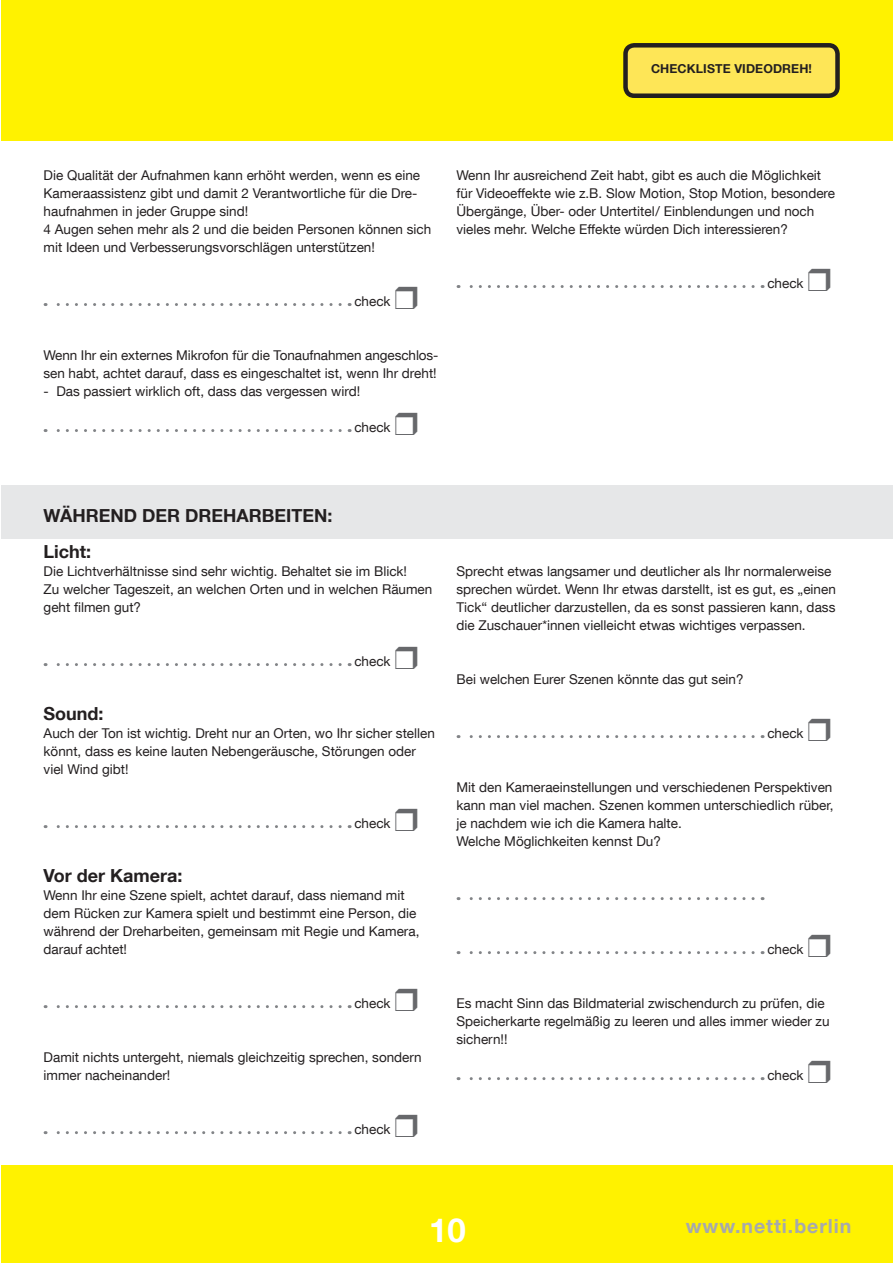
<style>
.page{position:relative;width:893px;height:1263px;background:#fff}
.page>*{position:absolute;margin:0;border:0;box-sizing:border-box;transform-origin:0 0}
.t1{font:700 33px "Helvetica Neue LT Com";color:#fff}
.t2{font:700 19.5px "Helvetica Neue LT Com";letter-spacing:.05em;color:#a7a9ac}
.t3{font:700 18px/36px "Helvetica Neue LT Com";color:#231f20}
.t4{font:13.5px/18px "Helvetica Neue LT Com";color:#231f20}
.t5{font:700 12.3px "Helvetica Neue LT Com";letter-spacing:.01em;color:#231f20}
</style>
<div class="page">
<div style="left:1px;top:486px;width:892px;height:53px;background:#e6e7e8"></div>
<div style="left:1px;top:0;width:892px;height:140px;background:#fff200"></div>
<svg style="left:45px;top:303px;width:295px;height:3px"></svg>
<svg style="left:45px;top:429px;width:295px;height:3px"></svg>
<svg style="left:458px;top:285px;width:295px;height:3px"></svg>
<svg style="left:45px;top:663px;width:295px;height:3px"></svg>
<svg style="left:45px;top:825px;width:295px;height:3px"></svg>
<svg style="left:45px;top:1005px;width:295px;height:3px"></svg>
<svg style="left:45px;top:1131px;width:295px;height:3px"></svg>
<svg style="left:458px;top:735px;width:295px;height:3px"></svg>
<svg style="left:458px;top:897px;width:295px;height:3px"></svg>
<svg style="left:458px;top:951px;width:295px;height:3px"></svg>
<svg style="left:458px;top:1077px;width:295px;height:3px"></svg>
<div style="left:1px;top:1165px;width:892px;height:98px;background:#fff200"></div>
<div style="left:625px;top:45px;width:212px;height:51px;background:#fee657;border-radius:9px"></div>
<div style="left:623px;top:43px;width:217px;height:55px;border:4px solid #231f20;border-radius:9px"></div>
<p class="t5" style="left:651px;top:61px;width:162px">CHECKLISTE VIDEODREH!</p>
<p class="t4" style="left:44px;top:166px;width:389px">Die Qualität der Aufnahmen kann erhöht werden, wenn es eine Kameraassistenz gibt und damit 2 Verantwortliche für die Dre&shy;haufnahmen in jeder Gruppe sind!<br>4 Augen sehen mehr als 2 und die beiden Personen können sich mit Ideen und Verbesserungsvorschlägen unterstützen!</p>
<p class="t4" style="left:354px;top:292px;width:38px">check</p>
<p class="t4" style="left:44px;top:346px;width:396px">Wenn Ihr ein externes Mikrofon für die Tonaufnahmen angeschlos&shy;sen habt, achtet darauf, dass es eingeschaltet ist, wenn Ihr dreht!</p>
<p class="t4" style="left:44px;top:382px;width:318px">- Das passiert wirklich oft, dass das vergessen wird!</p>
<p class="t4" style="left:354px;top:418px;width:38px">check</p>
<p class="t4" style="left:457px;top:166px;width:380px">Wenn Ihr ausreichend Zeit habt, gibt es auch die Möglichkeit für Videoeffekte wie z.B. Slow Motion, Stop Motion, besondere Übergänge, Über- oder Untertitel/ Einblendungen und noch vieles mehr. Welche Effekte würden Dich interessieren?</p>
<p class="t4" style="left:767px;top:274px;width:38px">check</p>
<h3 class="t3" style="left:44px;top:497px;width:290px">WÄHREND DER DREHARBEITEN:<br>LICHT:</h3>
<p class="t4" style="left:44px;top:562px;width:390px">Die Lichtverhältnisse sind sehr wichtig. Behaltet sie im Blick!<br>Zu welcher Tageszeit, an welchen Orten und in welchen Räumen geht filmen gut?</p>
<p class="t4" style="left:354px;top:652px;width:38px">check</p>
<h3 class="t3" style="left:44px;top:695px;width:62px">SOUND:</h3>
<p class="t4" style="left:44px;top:724px;width:393px">Auch der Ton ist wichtig. Dreht nur an Orten, wo Ihr sicher stellen könnt, dass es keine lauten Nebengeräusche, Störungen oder viel Wind gibt!</p>
<p class="t4" style="left:354px;top:814px;width:38px">check</p>
<h3 class="t3" style="left:44px;top:857px;width:140px">VOR DER KAMERA:</h3>
<p class="t4" style="left:44px;top:886px;width:377px">Wenn Ihr eine Szene spielt, achtet darauf, dass niemand mit dem Rücken zur Kamera spielt und bestimmt eine Person, die während der Dreharbeiten, gemeinsam mit Regie und Kamera, darauf achtet!</p>
<p class="t4" style="left:354px;top:994px;width:38px">check</p>
<p class="t4" style="left:44px;top:1048px;width:380px">Damit nichts untergeht, niemals gleichzeitig sprechen, sondern immer nacheinander!</p>
<p class="t4" style="left:354px;top:1120px;width:38px">check</p>
<p class="t4" style="left:457px;top:562px;width:381px">Sprecht etwas langsamer und deutlicher als Ihr normalerweise sprechen würdet. Wenn Ihr etwas darstellt, ist es gut, es „einen Tick“ deutlicher darzustellen, da es sonst passieren kann, dass die Zuschauer*innen vielleicht etwas wichtiges verpassen.</p>
<p class="t4" style="left:457px;top:670px;width:289px">Bei welchen Eurer Szenen könnte das gut sein?</p>
<p class="t4" style="left:767px;top:724px;width:38px">check</p>
<p class="t4" style="left:457px;top:778px;width:378px">Mit den Kameraeinstellungen und verschiedenen Perspektiven kann man viel machen. Szenen kommen unterschiedlich rüber, je nachdem wie ich die Kamera halte.<br>Welche Möglichkeiten kennst Du?</p>
<p class="t4" style="left:767px;top:940px;width:38px">check</p>
<p class="t4" style="left:457px;top:994px;width:375px">Es macht Sinn das Bildmaterial zwischendurch zu prüfen, die<br>Speicherkarte regelmäßig zu leeren und alles immer wieder zu sichern!!</p>
<p class="t4" style="left:767px;top:1066px;width:38px">check</p>
<h1 class="t1" style="left:429px;top:1209px;width:38px">10</h1>
<h2 class="t2" style="left:686px;top:1214px;width:167px">WWW.NETTI.BERLIN</h2>
</div>
